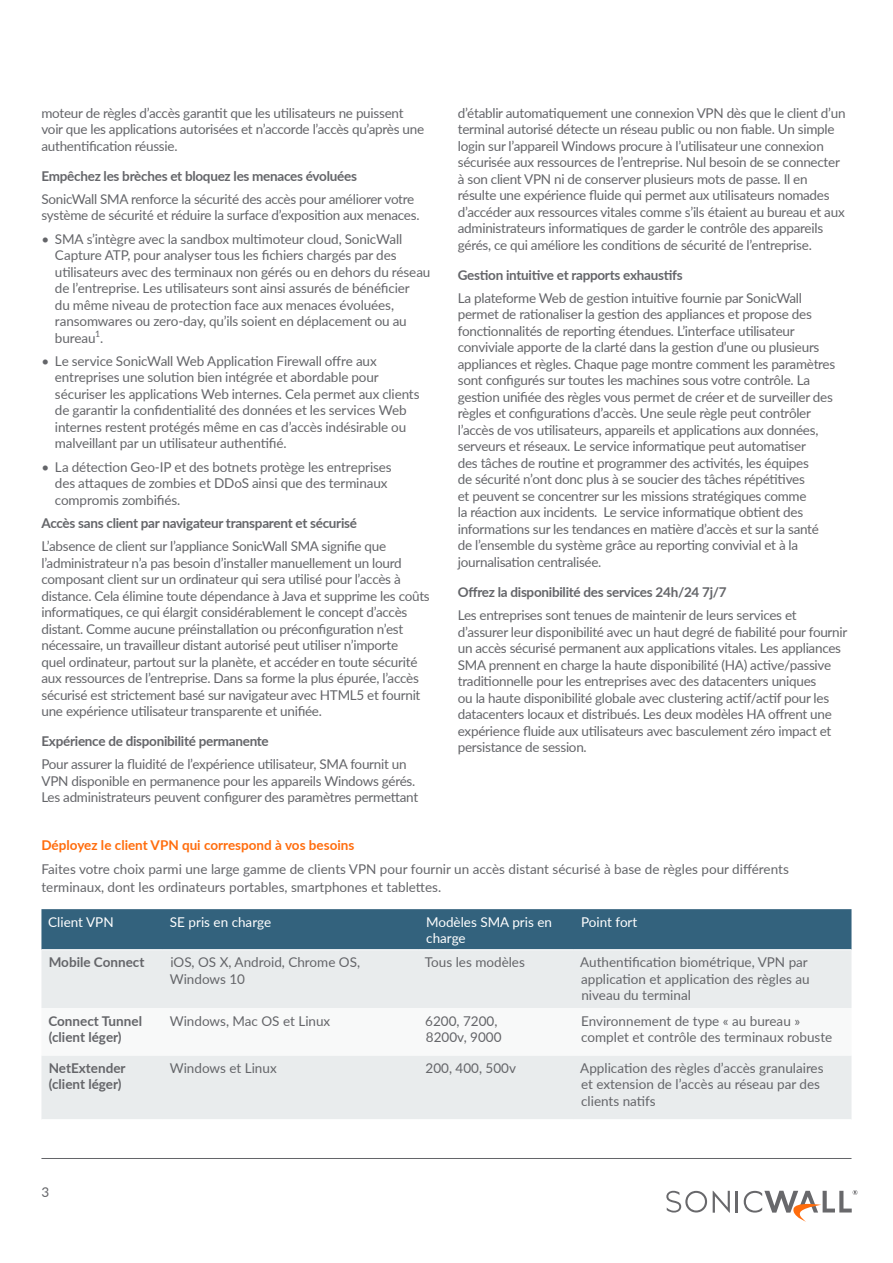
<style>
.page{position:relative;width:893px;height:1263px;background:#fff}
.page>*{position:absolute;margin:0;border:0;box-sizing:border-box;transform-origin:0 0}
.t1{font:13.5px/16.5px "Lato";letter-spacing:-.02em;color:#646569}
.t2{font:13.5px/16.2px "Lato";color:#646569}
.t3{font:700 13.5px "Lato";letter-spacing:-.02em;color:#646569}
.t4{font:700 13.5px/16.2px "Lato";color:#646569}
.t5{font:13.5px/16.2px "Lato";color:#fff}
.t6{font:700 13.5px "Lato";color:#ff6c0c}
</style>
<div class="page">
<svg style="left:713px;top:1191px;width:17px;height:22px"></svg>
<hr style="left:736px;top:1191px;width:2px;height:21px;background:#68686b">
<svg style="left:666px;top:1191px;width:41px;height:21px"></svg>
<svg style="left:744px;top:1190px;width:113px;height:32px"></svg>
<hr style="left:41px;top:1158px;width:810px;height:1px;background:#646569">
<div style="left:41px;top:909px;width:810px;height:40px;background:#33627d"></div>
<div style="left:41px;top:950px;width:810px;height:169px;background:#e9eced"></div>
<svg style="left:41px;top:1008px;width:810px;height:47px"></svg>
<p class="t1" style="left:41px;top:104px;width:384px">moteur de règles d’accès garantit que les utilisateurs ne puissent voir que les applications autorisées et n’accorde l’accès qu’après une authentification réussie.</p>
<p class="t3" style="left:41px;top:166px;width:317px">Empêchez les brèches et bloquez les menaces évoluées</p>
<p class="t1" style="left:41px;top:190px;width:380px">SonicWall SMA renforce la sécurité des accès pour améliorer votre système de sécurité et réduire la surface d’exposition aux menaces.</p>
<p class="t1" style="left:55px;top:230px;width:377px;text-indent:-14px">• SMA s’intègre avec la sandbox multimoteur cloud, SonicWall Capture ATP, pour analyser tous les fichiers chargés par des utilisateurs avec des terminaux non gérés ou en dehors du réseau de l’entreprise. Les utilisateurs sont ainsi assurés de bénéficier<br>du même niveau de protection face aux menaces évoluées, ransomwares ou zero-day, qu’ils soient en déplacement ou au bureau<sup>1</sup>.</p>
<p class="t1" style="left:55px;top:352px;width:366px;text-indent:-14px">• Le service SonicWall Web Application Firewall offre aux entreprises une solution bien intégrée et abordable pour sécuriser les applications Web internes. Cela permet aux clients de garantir la confidentialité des données et les services Web internes restent protégés même en cas d’accès indésirable ou malveillant par un utilisateur authentifié.</p>
<p class="t1" style="left:55px;top:458px;width:338px;text-indent:-14px">• La détection Geo-IP et des botnets protège les entreprises des attaques de zombies et DDoS ainsi que des terminaux compromis zombifiés.</p>
<p class="t3" style="left:41px;top:513px;width:317px">Accès sans client par navigateur transparent et sécurisé</p>
<p class="t1" style="left:41px;top:537px;width:390px">L’absence de client sur l’appliance SonicWall SMA signifie que l’administrateur n’a pas besoin d’installer manuellement un lourd composant client sur un ordinateur qui sera utilisé pour l’accès à distance. Cela élimine toute dépendance à Java et supprime les coûts informatiques, ce qui élargit considérablement le concept d’accès distant. Comme aucune préinstallation ou préconfiguration n’est nécessaire, un travailleur distant autorisé peut utiliser n’importe<br>quel ordinateur, partout sur la planète, et accéder en toute sécurité aux ressources de l’entreprise. Dans sa forme la plus épurée, l’accès sécurisé est strictement basé sur navigateur avec HTML5 et fournit une expérience utilisateur transparente et unifiée.</p>
<p class="t3" style="left:41px;top:731px;width:229px">Expérience de disponibilité permanente</p>
<p class="t1" style="left:41px;top:756px;width:378px">Pour assurer la fluidité de l’expérience utilisateur, SMA fournit un<br>VPN disponible en permanence pour les appareils Windows gérés.<br>Les administrateurs peuvent configurer des paramètres permettant</p>
<p class="t1" style="left:458px;top:104px;width:389px">d’établir automatiquement une connexion VPN dès que le client d’un terminal autorisé détecte un réseau public ou non fiable. Un simple login sur l’appareil Windows procure à l’utilisateur une connexion sécurisée aux ressources de l’entreprise. Nul besoin de se connecter à son client VPN ni de conserver plusieurs mots de passe. Il en résulte une expérience fluide qui permet aux utilisateurs nomades d’accéder aux ressources vitales comme s’ils étaient au bureau et aux administrateurs informatiques de garder le contrôle des appareils gérés, ce qui améliore les conditions de sécurité de l’entreprise.</p>
<p class="t3" style="left:458px;top:265px;width:226px">Gestion intuitive et rapports exhaustifs</p>
<p class="t1" style="left:458px;top:289px;width:379px">La plateforme Web de gestion intuitive fournie par SonicWall permet de rationaliser la gestion des appliances et propose des fonctionnalités de reporting étendues. L’interface utilisateur conviviale apporte de la clarté dans la gestion d’une ou plusieurs appliances et règles. Chaque page montre comment les paramètres sont configurés sur toutes les machines sous votre contrôle. La gestion unifiée des règles vous permet de créer et de surveiller des règles et configurations d’accès. Une seule règle peut contrôler l’accès de vos utilisateurs, appareils et applications aux données, serveurs et réseaux. Le service informatique peut automatiser<br>des tâches de routine et programmer des activités, les équipes<br>de sécurité n’ont donc plus à se soucier des tâches répétitives<br>et peuvent se concentrer sur les missions stratégiques comme<br>la réaction aux incidents. Le service informatique obtient des informations sur les tendances en matière d’accès et sur la santé de l’ensemble du système grâce au reporting convivial et à la journalisation centralisée.</p>
<p class="t3" style="left:458px;top:582px;width:270px">Offrez la disponibilité des services 24h/24 7j/7</p>
<p class="t1" style="left:458px;top:606px;width:391px">Les entreprises sont tenues de maintenir de leurs services et d’assurer leur disponibilité avec un haut degré de fiabilité pour fournir un accès sécurisé permanent aux applications vitales. Les appliances SMA prennent en charge la haute disponibilité (HA) active/passive traditionnelle pour les entreprises avec des datacenters uniques<br>ou la haute disponibilité globale avec clustering actif/actif pour les datacenters locaux et distribués. Les deux modèles HA offrent une expérience fluide aux utilisateurs avec basculement zéro impact et persistance de session.</p>
<p class="t6" style="left:41px;top:835px;width:314px">Déployez le client VPN qui correspond à vos besoins</p>
<p class="t2" style="left:41px;top:860px;width:749px;line-height:18px">Faites votre choix parmi une large gamme de clients VPN pour fournir un accès distant sécurisé à base de règles pour différents terminaux, dont les ordinateurs portables, smartphones et tablettes.</p>
<p class="t5" style="left:48px;top:913px;width:67px">Client VPN</p>
<p class="t5" style="left:170px;top:913px;width:103px">SE pris en charge</p>
<p class="t5" style="left:426px;top:913px;width:127px">Modèles SMA pris en charge</p>
<p class="t5" style="left:581px;top:913px;width:58px">Point fort</p>
<p class="t4" style="left:49px;top:954px;width:97px">Mobile Connect</p>
<p class="t2" style="left:170px;top:954px;width:192px">iOS, OS X, Android, Chrome OS,<br>Windows 10</p>
<p class="t2" style="left:425px;top:954px;width:102px">Tous les modèles</p>
<p class="t2" style="left:580px;top:954px;width:231px">Authentification biométrique, VPN par application et application des règles au niveau du terminal</p>
<p class="t4" style="left:48px;top:1012px;width:95px">Connect Tunnel (client léger)</p>
<p class="t2" style="left:170px;top:1012px;width:162px">Windows, Mac OS et Linux</p>
<p class="t2" style="left:425px;top:1012px;width:78px">6200, 7200,<br>8200v, 9000</p>
<p class="t2" style="left:581px;top:1012px;width:253px">Environnement de type « au bureau » complet et contrôle des terminaux robuste</p>
<p class="t4" style="left:49px;top:1059px;width:78px">NetExtender (client léger)</p>
<p class="t2" style="left:170px;top:1059px;width:108px">Windows et Linux</p>
<p class="t2" style="left:425px;top:1059px;width:92px">200, 400, 500v</p>
<p class="t2" style="left:580px;top:1059px;width:245px">Application des règles d’accès granulaires et extension de l’accès au réseau par des clients natifs</p>
<p class="t1" style="left:41px;top:1184px;width:9px">3</p>
</div>
